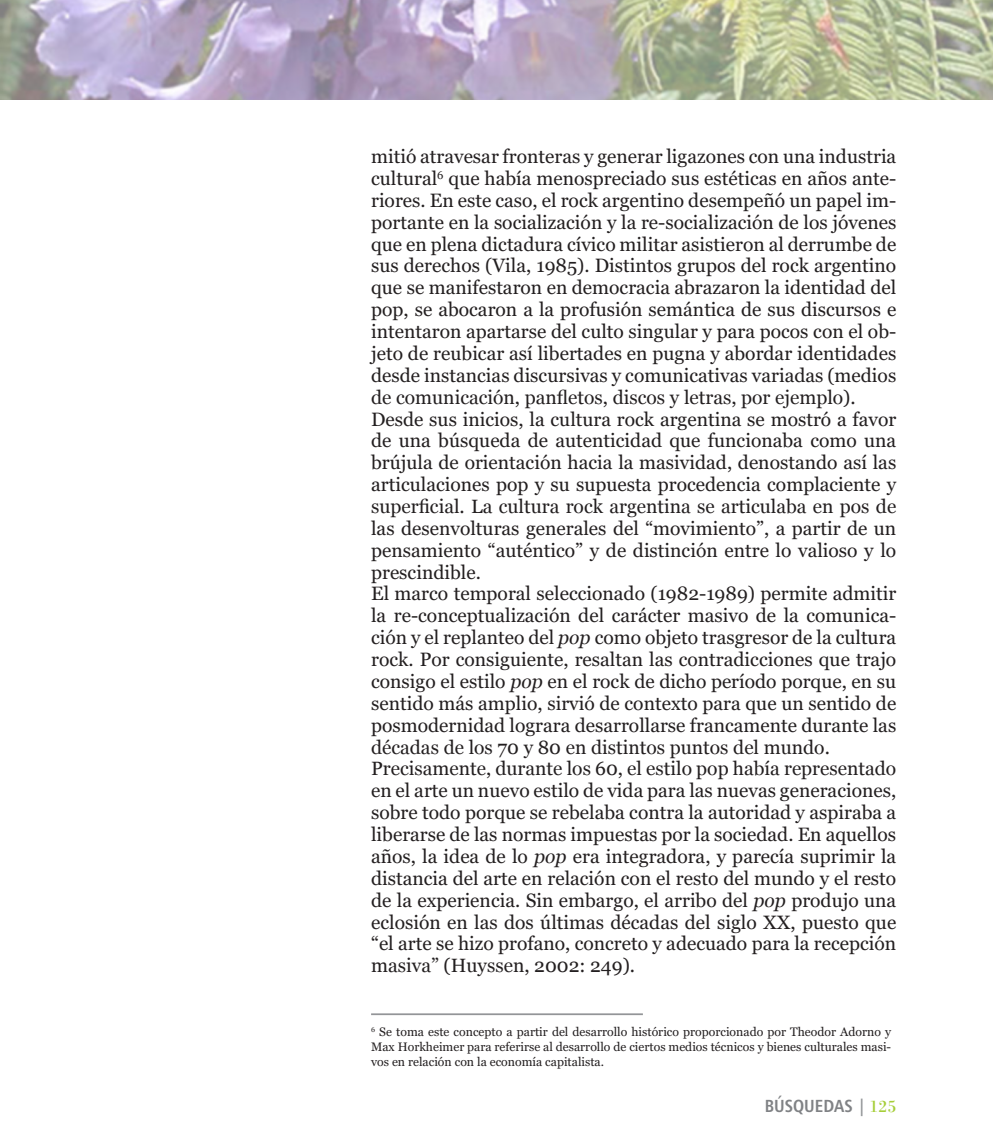
<style>
.page{position:relative;width:993px;height:1141px;background:#fff}
.page>*{position:absolute;margin:0;border:0;box-sizing:border-box;transform-origin:0 0}
.t1{font:19.25px/21.9px "Georgia";color:#231f20;text-align:justify}
.t2{font:17.5px "Humanist 777 BT Bold Condensed B";color:#808285}
.t3{font:12.25px/14.7px "Georgia";color:#231f20;text-align:justify}
.s1{font-family:"Georgia 2"}
.s2{font-style:italic}
.s3{font-family:"Bodoni BT";font-weight:700;font-stretch:condensed;color:#939598}
.s4{font-family:"Bodoni BT";color:#a6ce39}
</style>
<div class="page">
<img style="left:0;top:0;width:992px;height:99px">
<hr style="left:371px;top:1013px;width:271px;height:2px;background:#939598">
<p class="t1" style="left:371px;top:146px;width:526px">mitió atravesar fronteras y generar ligazones con una industria cultural<sup>6</sup> que había menospreciado sus estéticas en años ante&shy;riores. En este caso, el rock argentino desempeñó un papel im&shy;portante en la socialización y la re-socialización de los jóvenes que en plena dictadura cívico militar asistieron al derrumbe de sus derechos (Vila, 1985). Distintos grupos del rock argentino que se manifestaron en democracia abrazaron la identidad del pop, se abocaron a la profusión semántica de sus discursos e intentaron apartarse del culto singular y para pocos con el ob&shy;jeto de reubicar así libertades en pugna y abordar identidades desde instancias discursivas y comunicativas variadas (medios <span class="s1">de comunicación, panfletos, discos y letras, por ejemplo).</span></p>
<p class="t1" style="left:371px;top:408px;width:526px">Desde sus inicios, la cultura rock argentina se mostró a favor de una búsqueda de autenticidad que funcionaba como una brújula de orientación hacia la masividad, denostando así las articulaciones pop y su supuesta procedencia complaciente y <span class="s1">superficial. La cultura rock argentina se articulaba en pos de </span>las desenvolturas generales del “movimiento”, a partir de un pensamiento “auténtico” y de distinción entre lo valioso y lo prescindible.</p>
<p class="t1" style="left:371px;top:583px;width:526px">El marco temporal seleccionado (1982-1989) permite admitir la re-conceptualización del carácter masivo de la comunica&shy;ción y el replanteo del <span class="s2">pop</span> como objeto trasgresor de la cultura rock. Por consiguiente, resaltan las contradicciones que trajo consigo el estilo <span class="s2">pop</span> en el rock de dicho período porque, en su sentido más amplio, sirvió de contexto para que un sentido de posmodernidad lograra desarrollarse francamente durante las <span class="s1">décadas de los 70 y 80 en distintos puntos del mundo.</span></p>
<p class="t1" style="left:371px;top:758px;width:526px"><span class="s1">Precisamente, durante los 60, el estilo pop había representado </span>en el arte un nuevo estilo de vida para las nuevas generaciones, sobre todo porque se rebelaba contra la autoridad y aspiraba a liberarse de las normas impuestas por la sociedad. En aquellos años, la idea de lo <span class="s2">pop</span> era integradora, y parecía suprimir la distancia del arte en relación con el resto del mundo y el resto de la experiencia. Sin embargo, el arribo del <span class="s2">pop</span> produjo una eclosión en las dos últimas décadas del siglo XX, puesto que “el arte se hizo profano, concreto y adecuado para la recepción <span class="s1">masiva” (Huyssen, 2002: 249).</span></p>
<p class="t3" style="left:371px;top:1025px;width:521px"><sup>6</sup> Se toma este concepto a partir del desarrollo histórico proporcionado por Theodor Adorno y Max Horkheimer para referirse al desarrollo de ciertos medios técnicos y bienes culturales masi&shy;vos en relación con la economía capitalista.</p>
<p class="t2" style="left:764px;top:1095px;width:133px">BÚSQUEDAS <span class="s3">|</span> <span class="s4">125</span></p>
</div>
